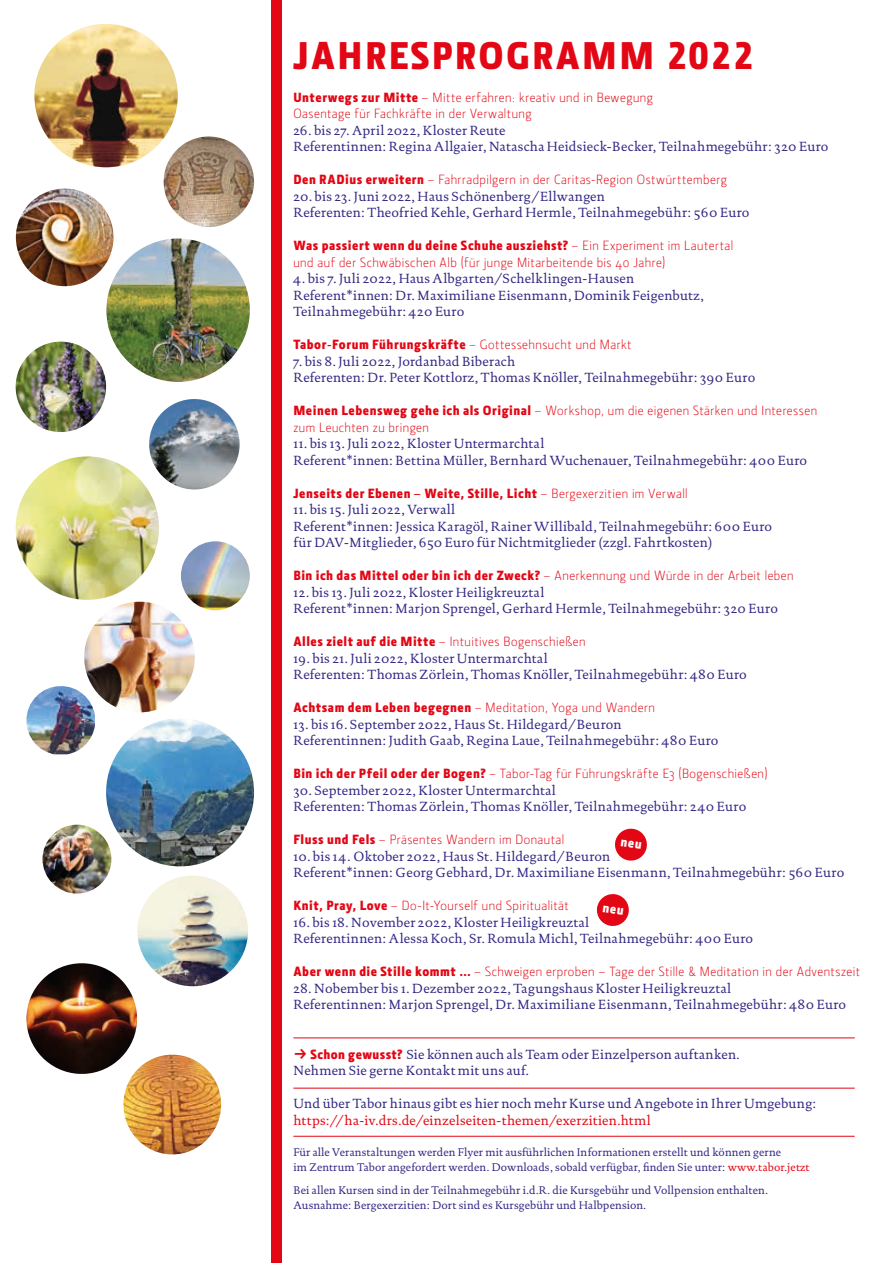
<style>
.page{position:relative;width:893px;height:1263px;background:#fff}
.page>*{position:absolute;margin:0;border:0;box-sizing:border-box;transform-origin:0 0}
.t1{font:900 39px "Section";letter-spacing:.06em;color:#e30614}
.t2{font:13.5px/16.5px "DTL Documenta ST";letter-spacing:.02em;color:#312783}
.t3{font:300 13.5px/16.5px "Section";letter-spacing:.035em;color:#e30614}
.t4{font:900 13.5px "Section";letter-spacing:.04em;color:#e30614}
.t5{font:13.5px "DTL Documenta ST";letter-spacing:.015em;color:#e30614}
.t6{font:11.25px/15px "DTL Documenta ST";letter-spacing:.01em;color:#312783}
.s1{font-family:"Section Black Caps";font-weight:400}
.s2{font-weight:900}
.s3{font-weight:300}
.s4{font-family:"Section";font-weight:900;color:#e30614}
.s5{color:#e30614}
</style>
<div class="page">
<div style="left:271px;top:0;width:10px;height:1263px;background:#e30614"></div>
<img style="left:34px;top:24px;width:144px;height:143px;border-radius:72px">
<img style="left:164px;top:136px;width:90px;height:91px;border-radius:45px">
<img style="left:16px;top:189px;width:98px;height:97px;border-radius:49px">
<img style="left:106px;top:238px;width:144px;height:144px;border-radius:72px">
<img style="left:16px;top:342px;width:90px;height:90px;border-radius:45px">
<img style="left:149px;top:399px;width:91px;height:90px;border-radius:45px">
<img style="left:16px;top:456px;width:143px;height:144px;border-radius:72px">
<img style="left:181px;top:541px;width:69px;height:69px;border-radius:34px">
<img style="left:84px;top:602px;width:111px;height:110px;border-radius:55px">
<img style="left:26px;top:686px;width:69px;height:68px">
<img style="left:106px;top:718px;width:148px;height:148px;border-radius:74px">
<img style="left:43px;top:825px;width:68px;height:68px;border-radius:34px">
<img style="left:137px;top:875px;width:111px;height:111px;border-radius:55px">
<img style="left:26px;top:963px;width:111px;height:111px;border-radius:55px">
<img style="left:123px;top:1054px;width:98px;height:100px">
<hr style="left:293px;top:1136px;width:562px;height:1px;background:#e30614">
<hr style="left:293px;top:1037px;width:562px;height:1px;background:#e30614">
<hr style="left:293px;top:1088px;width:562px;height:1px;background:#e30614">
<svg style="left:596px;top:894px;width:33px;height:32px"></svg>
<svg style="left:615px;top:828px;width:32px;height:33px"></svg>
<h1 class="t1" style="left:293px;top:34px;width:461px">JAHRESPROGRAMM <span class="s1">2022</span></h1>
<p class="t3" style="left:293px;top:89px;width:361px"><span class="s2">Unterwegs zur Mitte</span> – Mitte erfahren: kreativ und in Bewegung<br>Oasentage für Fachkräfte in der Verwaltung</p>
<p class="t2" style="left:293px;top:122px;width:537px">26. bis 27. April 2022, Kloster Reute<br>Referentinnen: Regina Allgaier, Natascha Heidsieck-Becker, Teilnahmegebühr: 320 Euro</p>
<p class="t3" style="left:293px;top:171px;width:435px"><span class="s2">Den RADius erweitern</span> – Fahrradpilgern in der Caritas-Region Ostwürttemberg</p>
<p class="t2" style="left:293px;top:188px;width:458px">20. bis 23. Juni 2022, Haus Schönenberg/Ellwangen<br>Referenten: Theofried Kehle, Gerhard Hermle, Teilnahmegebühr: 560 Euro</p>
<p class="t3" style="left:293px;top:237px;width:441px"><span class="s2">Was passiert wenn du deine Schuhe ausziehst?</span> – Ein Experiment im Lautertal und auf der Schwäbischen Alb (für junge Mitarbeitende bis 40 Jahre)</p>
<p class="t2" style="left:293px;top:270px;width:412px">4. bis 7. Juli 2022, Haus Albgarten/Schelklingen-Hausen<br>Referent*innen: Dr. Maximiliane Eisenmann, Dominik Feigenbutz,<br>Teilnahmegebühr: 420 Euro</p>
<p class="t4" style="left:293px;top:337px;width:340px">Tabor-Forum Führungskräfte <span class="s3">– Gottessehnsucht und Markt</span></p>
<p class="t2" style="left:293px;top:353px;width:463px">7. bis 8. Juli 2022, Jordanbad Biberach<br>Referenten: Dr. Peter Kottlorz, Thomas Knöller, Teilnahmegebühr: 390 Euro</p>
<p class="t3" style="left:293px;top:402px;width:525px"><span class="s2">Meinen Lebensweg gehe ich als Original</span> – Workshop, um die eigenen Stärken und Interessen zum Leuchten zu bringen</p>
<p class="t2" style="left:293px;top:435px;width:515px">11. bis 13. Juli 2022, Kloster Untermarchtal<br>Referent*innen: Bettina Müller, Bernhard Wuchenauer, Teilnahmegebühr: 400 Euro</p>
<p class="t4" style="left:293px;top:485px;width:396px">Jenseits der Ebenen – Weite, Stille, Licht <span class="s3">– Bergexerzitien im Verwall</span></p>
<p class="t2" style="left:293px;top:501px;width:480px">11. bis 15. Juli 2022, Verwall<br>Referent*innen: Jessica Karagöl, Rainer Willibald, Teilnahmegebühr: 600 Euro für DAV-Mitglieder, 650 Euro für Nichtmitglieder (zzgl. Fahrtkosten)</p>
<p class="t3" style="left:293px;top:567px;width:502px"><span class="s2">Bin ich das Mittel oder bin ich der Zweck?</span> – Anerkennung und Würde in der Arbeit leben</p>
<p class="t2" style="left:293px;top:584px;width:486px">12. bis 13. Juli 2022, Kloster Heiligkreuztal<br>Referent*innen: Marjon Sprengel, Gerhard Hermle, Teilnahmegebühr: 320 Euro</p>
<p class="t3" style="left:293px;top:633px;width:294px"><span class="s2">Alles zielt auf die Mitte</span> – Intuitives Bogenschießen</p>
<p class="t2" style="left:293px;top:650px;width:455px">19. bis 21. Juli 2022, Kloster Untermarchtal<br>Referenten: Thomas Zörlein, Thomas Knöller, Teilnahmegebühr: 480 Euro</p>
<p class="t3" style="left:293px;top:699px;width:363px"><span class="s2">Achtsam dem Leben begegnen</span> – Meditation, Yoga und Wandern</p>
<p class="t2" style="left:293px;top:716px;width:427px">13. bis 16. September 2022, Haus St. Hildegard/Beuron<br>Referentinnen: Judith Gaab, Regina Laue, Teilnahmegebühr: 480 Euro</p>
<p class="t3" style="left:293px;top:765px;width:476px"><span class="s2">Bin ich der Pfeil oder der Bogen?</span> – Tabor-Tag für Führungskräfte E3 (Bogenschießen)</p>
<p class="t2" style="left:293px;top:782px;width:454px">30. September 2022, Kloster Untermarchtal<br>Referenten: Thomas Zörlein, Thomas Knöller, Teilnahmegebühr: 240 Euro</p>
<p class="t3" style="left:293px;top:831px;width:272px"><span class="s2">Fluss und Fels</span> – Präsentes Wandern im Donautal</p>
<p class="t2" style="left:293px;top:848px;width:552px">10. bis 14. Oktober 2022, Haus St. Hildegard/Beuron<br>Referent*innen: Georg Gebhard, Dr. Maximiliane Eisenmann, Teilnahmegebühr: 560 Euro</p>
<p class="t3" style="left:293px;top:897px;width:277px"><span class="s2">Knit, Pray, Love</span> – Do-It-Yourself und Spiritualität</p>
<p class="t2" style="left:293px;top:914px;width:461px">16. bis 18. November 2022, Kloster Heiligkreuztal<br>Referentinnen: Alessa Koch, Sr. Romula Michl, Teilnahmegebühr: 400 Euro</p>
<p class="t3" style="left:293px;top:963px;width:568px"><span class="s2">Aber wenn die Stille kommt …</span> – Schweigen erproben – Tage der Stille &amp; Meditation in der Adventszeit</p>
<p class="t2" style="left:293px;top:980px;width:554px">28. Nobember bis 1. Dezember 2022, Tagungshaus Kloster Heiligkreuztal<br>Referentinnen: Marjon Sprengel, Dr. Maximiliane Eisenmann, Teilnahmegebühr: 480 Euro</p>
<p class="t2" style="left:293px;top:1046px;width:448px;text-indent:17px"><span class="s4">Schon gewusst?</span> Sie können auch als Team oder Einzelperson auftanken.<br>Nehmen Sie gerne Kontakt mit uns auf.</p>
<p class="t2" style="left:293px;top:1095px;width:524px">Und über Tabor hinaus gibt es hier noch mehr Kurse und Angebote in Ihrer Umgebung:</p>
<p class="t5" style="left:293px;top:1112px;width:359px">https://ha-iv.drs.de/einzelseiten-themen/exerzitien.html</p>
<p class="t6" style="left:293px;top:1144px;width:518px">Für alle Veranstaltungen werden Flyer mit ausführlichen Informationen erstellt und können gerne<br>im Zentrum Tabor angefordert werden. Downloads, sobald verfügbar, finden Sie unter: <span class="s5">www.tabor.jetzt</span></p>
<p class="t6" style="left:293px;top:1182px;width:476px">Bei allen Kursen sind in der Teilnahmegebühr i.d.R. die Kursgebühr und Vollpension enthalten.<br>Ausnahme: Bergexerzitien: Dort sind es Kursgebühr und Halbpension.</p>
</div>
